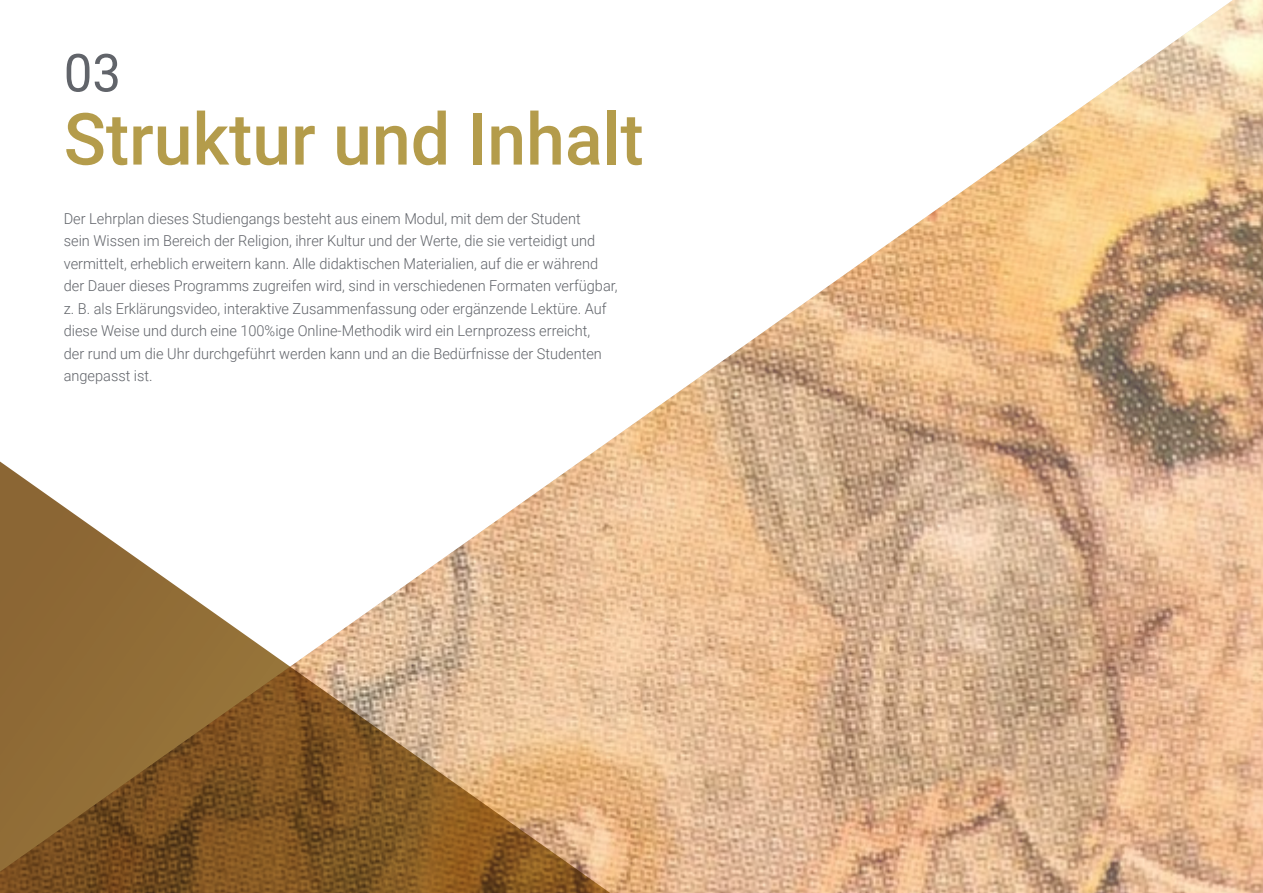
<style>
.page{position:relative;width:1263px;height:893px;background:#fff}
.page>*{position:absolute;margin:0;border:0;box-sizing:border-box;transform-origin:0 0}
.t1{font:500 72px "Roboto";color:#b49c4b}
.t2{font:52.5px "Roboto";color:#61646a}
.t3{font:300 15px/22.5px "Roboto";color:#61646a}
</style>
<div class="page">
<img style="left:602px;top:0;width:661px;height:893px">
<svg style="left:0;top:446px;width:640px;height:447px"></svg>
<h2 class="t2" style="left:64px;top:36px;width:59px">03</h2>
<h1 class="t1" style="left:64px;top:89px;width:581px">Struktur und Inhalt</h1>
<p class="t3" style="left:64px;top:207px;width:555px">Der Lehrplan dieses Studiengangs besteht aus einem Modul, mit dem der Student<br>sein Wissen im Bereich der Religion, ihrer Kultur und der Werte, die sie verteidigt und vermittelt, erheblich erweitern kann. Alle didaktischen Materialien, auf die er während der Dauer dieses Programms zugreifen wird, sind in verschiedenen Formaten verfügbar, z. B. als Erklärungsvideo, interaktive Zusammenfassung oder ergänzende Lektüre. Auf diese Weise und durch eine 100%ige Online-Methodik wird ein Lernprozess erreicht,<br>der rund um die Uhr durchgeführt werden kann und an die Bedürfnisse der Studenten angepasst ist.</p>
</div>
